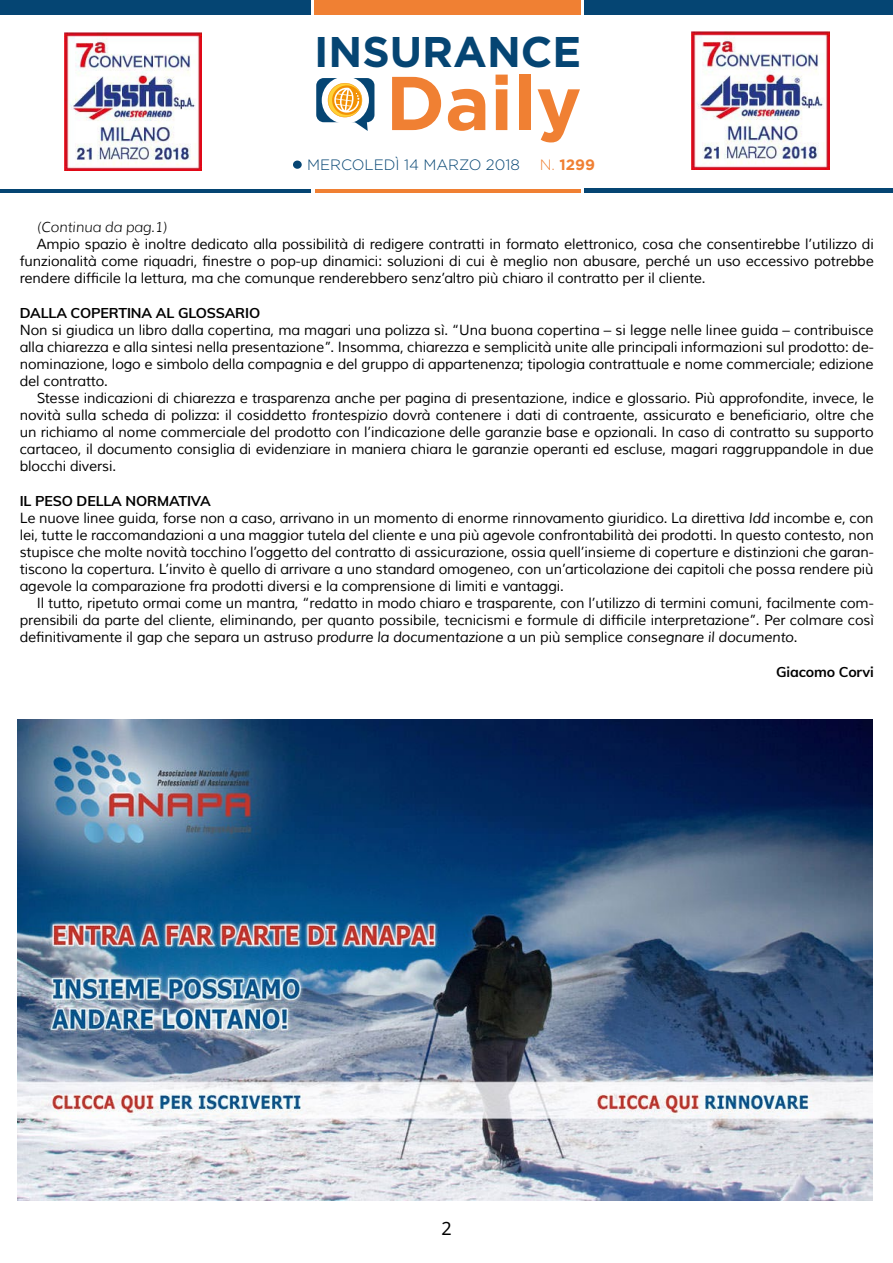
<style>
.page{position:relative;width:893px;height:1263px;background:#fff}
.page>*{position:absolute;margin:0;border:0;box-sizing:border-box;transform-origin:0 0}
.t1{font:700 76.05px "Gotham";color:#f08033}
.t2{font:700 42.9px "Gotham";color:#054573}
.t3{font:18px "Noto Sans";color:#000}
.t4{font:300 15px "Gotham";color:#054573}
.t5{font:700 15px "Gotham";color:#f08033}
.t6{font:14.25px/17.1px "Muli";letter-spacing:-.01em;color:#000;text-align:justify}
.t7{font:700 14.25px "Muli";letter-spacing:-.01em;color:#000}
.t8{font:italic 300 14.25px "Muli";letter-spacing:-.01em;color:#000}
.s1{font-weight:300}
.s2{font-style:italic}
.s3{font-weight:700}
</style>
<div class="page">
<div style="left:293px;top:161px;width:9px;height:8px;background:#054573;border-radius:50%"></div>
<div style="left:0;top:0;width:310px;height:15px;background:#054573"></div>
<div style="left:585px;top:0;width:308px;height:14px;background:#054573"></div>
<div style="left:314px;top:0;width:267px;height:15px;background:#f08033"></div>
<hr style="left:0;top:189px;width:310px;height:3px;background:#054573">
<hr style="left:585px;top:188px;width:308px;height:4px;background:#054573">
<hr style="left:315px;top:189px;width:266px;height:3px;background:#f08033">
<div style="left:316px;top:78px;width:58px;height:44px;background:#054573;border-radius:8px"></div>
<div style="left:322px;top:77px;width:47px;height:47px;background:#fff;border-radius:50%"></div>
<svg style="left:328px;top:83px;width:40px;height:48px"></svg>
<img style="left:64px;top:32px;width:138px;height:138px">
<img style="left:692px;top:32px;width:137px;height:137px">
<img style="left:18px;top:720px;width:855px;height:481px">
<h2 class="t2" style="left:314px;top:27px;width:269px">INSURANCE</h2>
<h1 class="t1" style="left:386px;top:59px;width:197px">Daily</h1>
<p class="t4" style="left:307px;top:157px;width:214px">MERCOLEDÌ 14 MARZO 2018</p>
<p class="t5" style="left:540px;top:156px;width:57px"><span class="s1">N.</span> 1299</p>
<p class="t8" style="left:37px;top:218px;width:132px">(Continua da pag.1)</p>
<p class="t6" style="left:20px;top:236px;width:856px;text-indent:17px">Ampio spazio è inoltre dedicato alla possibilità di redigere contratti in formato elettronico, cosa che consentirebbe l’utilizzo di funzionalità come riquadri, finestre o pop-up dinamici: soluzioni di cui è meglio non abusare, perché un uso eccessivo potrebbe rendere difficile la lettura, ma che comunque renderebbero senz’altro più chiaro il contratto per il cliente.</p>
<p class="t7" style="left:20px;top:302px;width:242px">DALLA COPERTINA AL GLOSSARIO</p>
<p class="t6" style="left:20px;top:321px;width:856px">Non si giudica un libro dalla copertina, ma magari una polizza sì. “Una buona copertina – si legge nelle linee guida – contribuisce alla chiarezza e alla sintesi nella presentazione”. Insomma, chiarezza e semplicità unite alle principali informazioni sul prodotto: de&shy;nominazione, logo e simbolo della compagnia e del gruppo di appartenenza; tipologia contrattuale e nome commerciale; edizione del contratto.</p>
<p class="t6" style="left:20px;top:390px;width:856px;text-indent:17px">Stesse indicazioni di chiarezza e trasparenza anche per pagina di presentazione, indice e glossario. Più approfondite, invece, le novità sulla scheda di polizza: il cosiddetto <span class="s2">frontespizio</span> dovrà contenere i dati di contraente, assicurato e beneficiario, oltre che un richiamo al nome commerciale del prodotto con l’indicazione delle garanzie base e opzionali. In caso di contratto su supporto cartaceo, il documento consiglia di evidenziare in maniera chiara le garanzie operanti ed escluse, magari raggruppandole in due blocchi diversi.</p>
<p class="t6" style="left:20px;top:492px;width:856px;text-align:left"><span class="s3">IL PESO DELLA NORMATIVA<br></span>Le nuove linee guida, forse non a caso, arrivano in un momento di enorme rinnovamento giuridico. La direttiva <span class="s2">Idd</span> incombe e, con lei, tutte le raccomandazioni a una maggior tutela del cliente e una più agevole confrontabilità dei prodotti. In questo contesto, non stupisce che molte novità tocchino l’oggetto del contratto di assicurazione, ossia quell’insieme di coperture e distinzioni che garan&shy;tiscono la copertura. L’invito è quello di arrivare a uno standard omogeneo, con un’articolazione dei capitoli che possa rendere più agevole la comparazione fra prodotti diversi e la comprensione di limiti e vantaggi.</p>
<p class="t6" style="left:20px;top:595px;width:856px;text-indent:17px">Il tutto, ripetuto ormai come un mantra, “redatto in modo chiaro e trasparente, con l’utilizzo di termini comuni, facilmente com&shy;prensibili da parte del cliente, eliminando, per quanto possibile, tecnicismi e formule di difficile interpretazione”. Per colmare così definitivamente il gap che separa un astruso <span class="s2">produrre la documentazione</span> a un più semplice <span class="s2">consegnare il documento</span>.</p>
<p class="t7" style="left:776px;top:661px;width:99px">Giacomo Corvi</p>
<p class="t3" style="left:441px;top:1216px;width:12px">2</p>
</div>
